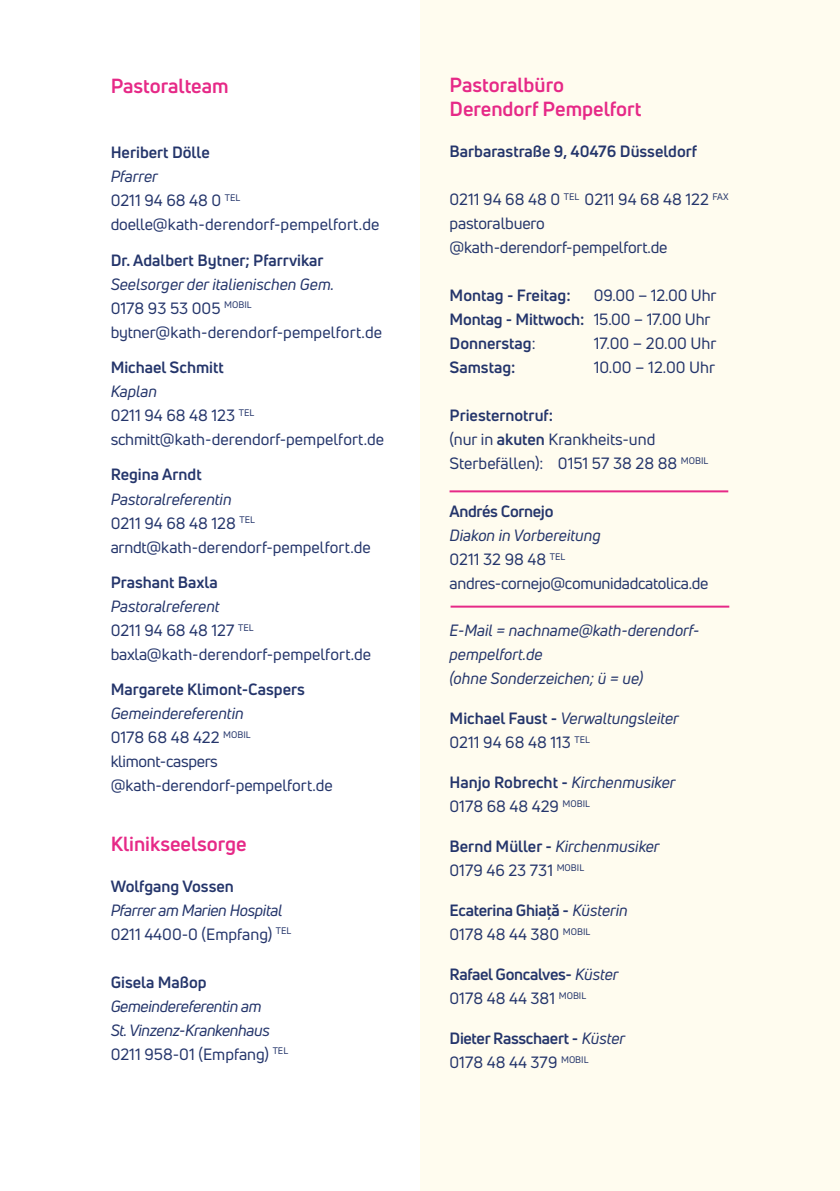
<style>
.page{position:relative;width:840px;height:1191px;background:#fff}
.page>*{position:absolute;margin:0;border:0;box-sizing:border-box;transform-origin:0 0}
.t1{font:700 20px/24px "Uni Neue";color:#e62987}
.t2{font:16px/24px "Uni Neue";color:#24356b}
.t3{font:700 16px/24px "Uni Neue";color:#24356b}
.t4{font:italic 16px/24px "Uni Neue";color:#24356b}
.t5{font:700 16px/24px "Uni Neue";letter-spacing:-.02em;color:#24356b}
.t6{font:italic 16px/24px "Uni Neue";letter-spacing:-.02em;color:#24356b}
.t7{font:16px/24px "Uni Neue";letter-spacing:-.02em;color:#24356b}
.s1{font-style:italic}
.s2{font-style:normal}
.s3{font-weight:700}
.s4{font-weight:700;font-style:normal}
.s5{font-weight:400;font-style:italic}
.s6{font-weight:400}
</style>
<div class="page">
<div style="left:420px;top:0;width:419px;height:1191px;background:#fffcef"></div>
<hr style="left:449px;top:490px;width:278px;height:2px;background:#e62987">
<hr style="left:450px;top:605px;width:279px;height:2px;background:#e62987">
<p class="t1" style="left:111px;top:74px;width:119px">Pastoralteam</p>
<p class="t3" style="left:111px;top:140px;width:100px">Heribert Dölle</p>
<p class="t2" style="left:111px;top:164px;width:270px"><span class="s1">Pfarrer<br></span>0211 94 68 48 0 <sup>TEL </sup>doelle@kath-derendorf-pempelfort.de</p>
<p class="t3" style="left:111px;top:248px;width:214px">Dr. Adalbert Bytner; Pfarrvikar</p>
<p class="t2" style="left:111px;top:272px;width:273px"><span class="s1">Seelsorger der italienischen Gem.<br></span>0178 93 53 005 <sup>MOBIL </sup>bytner@kath-derendorf-pempelfort.de</p>
<p class="t3" style="left:111px;top:355px;width:115px">Michael Schmitt</p>
<p class="t2" style="left:111px;top:379px;width:275px"><span class="s1">Kaplan<br></span>0211 94 68 48 123 <sup>TEL </sup>schmitt@kath-derendorf-pempelfort.de</p>
<p class="t3" style="left:111px;top:462px;width:92px">Regina Arndt</p>
<p class="t2" style="left:111px;top:486px;width:261px"><span class="s1">Pastoralreferentin<br></span>0211 94 68 48 128 <sup>TEL </sup>arndt@kath-derendorf-pempelfort.de</p>
<p class="t3" style="left:111px;top:570px;width:109px">Prashant Baxla</p>
<p class="t2" style="left:111px;top:594px;width:262px"><span class="s1">Pastoralreferent<br></span>0211 94 68 48 127 <sup>TEL </sup>baxla@kath-derendorf-pempelfort.de</p>
<p class="t3" style="left:111px;top:677px;width:195px">Margarete Klimont-Caspers</p>
<p class="t2" style="left:111px;top:701px;width:223px"><span class="s1">Gemeindereferentin<br></span>0178 68 48 422 <sup>MOBIL </sup>klimont-caspers @kath-derendorf-pempelfort.de</p>
<p class="t1" style="left:111px;top:831px;width:137px">Klinikseelsorge</p>
<p class="t3" style="left:111px;top:873px;width:125px">Wolfgang Vossen</p>
<p class="t6" style="left:111px;top:897px;width:182px">Pfarrer am Marien Hospital<br><span class="s2">0211 4400-0 (Empfang)</span> <sup>TEL</sup></p>
<p class="t3" style="left:111px;top:969px;width:97px">Gisela Maßop</p>
<p class="t6" style="left:111px;top:993px;width:179px">Gemeindereferentin am<br>St. Vinzenz-Krankenhaus<br><span class="s2">0211 958-01 (Empfang)</span> <sup>TEL</sup></p>
<p class="t1" style="left:449px;top:72px;width:193px">Pastoralbüro<br>Derendorf Pempelfort</p>
<p class="t3" style="left:449px;top:139px;width:249px">Barbarastraße 9, 40476 Düsseldorf</p>
<p class="t2" style="left:449px;top:187px;width:280px">0211 94 68 48 0 <sup>TEL</sup> 0211 94 68 48 122 <sup>FAX </sup>pastoralbuero @kath-derendorf-pempelfort.de</p>
<p class="t3" style="left:449px;top:283px;width:122px">Montag - Freitag:</p>
<p class="t2" style="left:449px;top:283px;width:268px;text-indent:144px">09.00 – 12.00 Uhr<br><span class="s3">Montag - Mittwoch:</span> 15.00 – 17.00 Uhr<br><span class="s3">Donnerstag</span>:</p>
<p class="t2" style="left:593px;top:331px;width:124px">17.00 – 20.00 Uhr</p>
<p class="t3" style="left:449px;top:355px;width:67px">Samstag:</p>
<p class="t2" style="left:593px;top:355px;width:123px">10.00 – 12.00 Uhr</p>
<p class="t2" style="left:449px;top:403px;width:260px"><span class="s3">Priesternotruf:<br></span>(nur in <span class="s3">akuten</span> Krankheits-und<br>Sterbefällen): 0151 57 38 28 88 <sup>MOBIL</sup></p>
<p class="t5" style="left:449px;top:499px;width:105px">Andrés Cornejo</p>
<p class="t7" style="left:449px;top:523px;width:260px"><span class="s1">Diakon in Vorbereitung<br></span>0211 32 98 48 <sup>TEL </sup>andres-cornejo@comunidadcatolica.de</p>
<p class="t4" style="left:449px;top:618px;width:251px">E-Mail = nachname@kath-derendorf&shy;pempelfort.de<br>(ohne Sonderzeichen; ü = ue)</p>
<p class="t4" style="left:449px;top:706px;width:231px"><span class="s4">Michael Faust -</span> Verwaltungsleiter<br><span class="s2">0211 94 68 48 113</span> <sup>TEL</sup></p>
<p class="t3" style="left:449px;top:770px;width:227px">Hanjo Robrecht - <span class="s5">Kirchenmusiker<br></span><span class="s6">0178 68 48 429</span> <sup>MOBIL</sup></p>
<p class="t4" style="left:449px;top:834px;width:211px"><span class="s4">Bernd Müller -</span> Kirchenmusiker<br><span class="s2">0179 46 23 731</span> <sup>MOBIL</sup></p>
<p class="t5" style="left:449px;top:898px;width:180px">Ecaterina Ghiaţă - <span class="s5">Küsterin<br></span><span class="s6">0178 48 44 380</span> <sup>MOBIL</sup></p>
<p class="t5" style="left:449px;top:962px;width:170px">Rafael Goncalves- <span class="s5">Küster<br></span><span class="s6">0178 48 44 381</span> <sup>MOBIL</sup></p>
<p class="t5" style="left:449px;top:1026px;width:177px">Dieter Rasschaert - <span class="s5">Küster<br></span><span class="s6">0178 48 44 379</span> <sup>MOBIL</sup></p>
</div>
